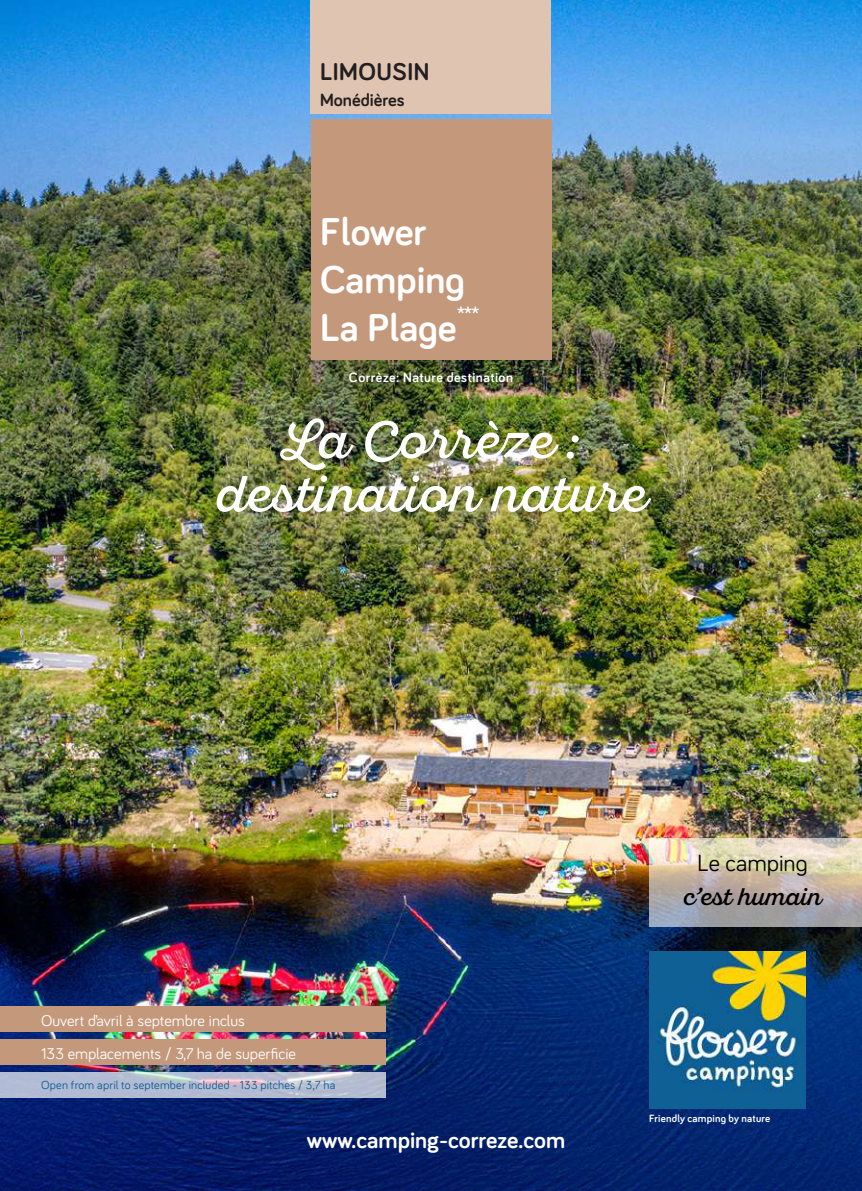
<style>
.page{position:relative;width:862px;height:1191px;background:#fff}
.page>*{position:absolute;margin:0;border:0;box-sizing:border-box;transform-origin:0 0}
.t1{font:50.6px/53.2px "Sant Elia Script";color:#fff;text-align:center}
.t2{font:700 40px/48px "Bariol";color:#fff}
.t3{font:700 25px "Bariol";letter-spacing:.02em;color:#231f20}
.t4{font:700 24px "Bariol";color:#fff}
.t5{font:24px "Sant Elia Script";color:#000001}
.t6{font:24px "Bariol";color:#000001}
.t7{font:700 23.2px "Bariol";color:#fff}
.t8{font:700 18.4px "Bariol";color:#231f20}
.t9{font:16px/32.8px "Bariol";color:#fff}
.t10{font:700 14px "Bariol";letter-spacing:.035em;color:#fff}
.t11{font:12px "Bariol";letter-spacing:.02em;color:#095d96}
.t12{font:700 10.8px "Bariol";letter-spacing:.02em;color:#fff}
</style>
<div class="page">
<img style="left:0;top:0;width:862px;height:1191px">
<img style="left:649px;top:952px;width:156px;height:156px">
<div style="left:311px;top:0;width:240px;height:113px;background:#dfc4b2"></div>
<div style="left:311px;top:119px;width:240px;height:241px;background:#c4987a"></div>
<div style="left:0;top:1006px;width:386px;height:26px;background:#c4987a"></div>
<div style="left:0;top:1039px;width:386px;height:26px;background:#c4987a"></div>
<svg style="left:0;top:1072px;width:386px;height:26px;background:#b8bed2"></svg>
<svg style="left:649px;top:837px;width:213px;height:89px;background:#c4bbae"></svg>
<h3 class="t3" style="left:320px;top:54px;width:111px">LIMOUSIN</h3>
<p class="t8" style="left:320px;top:87px;width:86px">Monédières</p>
<h2 class="t2" style="left:320px;top:206px;width:146px">Flower<br>Camping<br>La Plage</h2>
<h3 class="t7" style="left:457px;top:299px;width:24px">***</h3>
<p class="t10" style="left:349px;top:367px;width:165px">Corrèze: Nature destination</p>
<h1 class="t1" style="left:215px;top:414px;width:433px">La Corrèze : destination nature</h1>
<p class="t9" style="left:41px;top:1003px;width:256px">Ouvert d’avril à septembre inclus<br>133 emplacements / 3,7 ha de superficie</p>
<p class="t11" style="left:41px;top:1076px;width:296px">Open from april to september included - 133 pitches / 3,7 ha</p>
<h3 class="t6" style="left:697px;top:846px;width:112px">Le camping</h3>
<h3 class="t5" style="left:683px;top:882px;width:140px">c’est humain</h3>
<h3 class="t4" style="left:307px;top:1123px;width:260px">www.camping-correze.com</h3>
<p class="t12" style="left:649px;top:1110px;width:123px">Friendly camping by nature</p>
</div>
